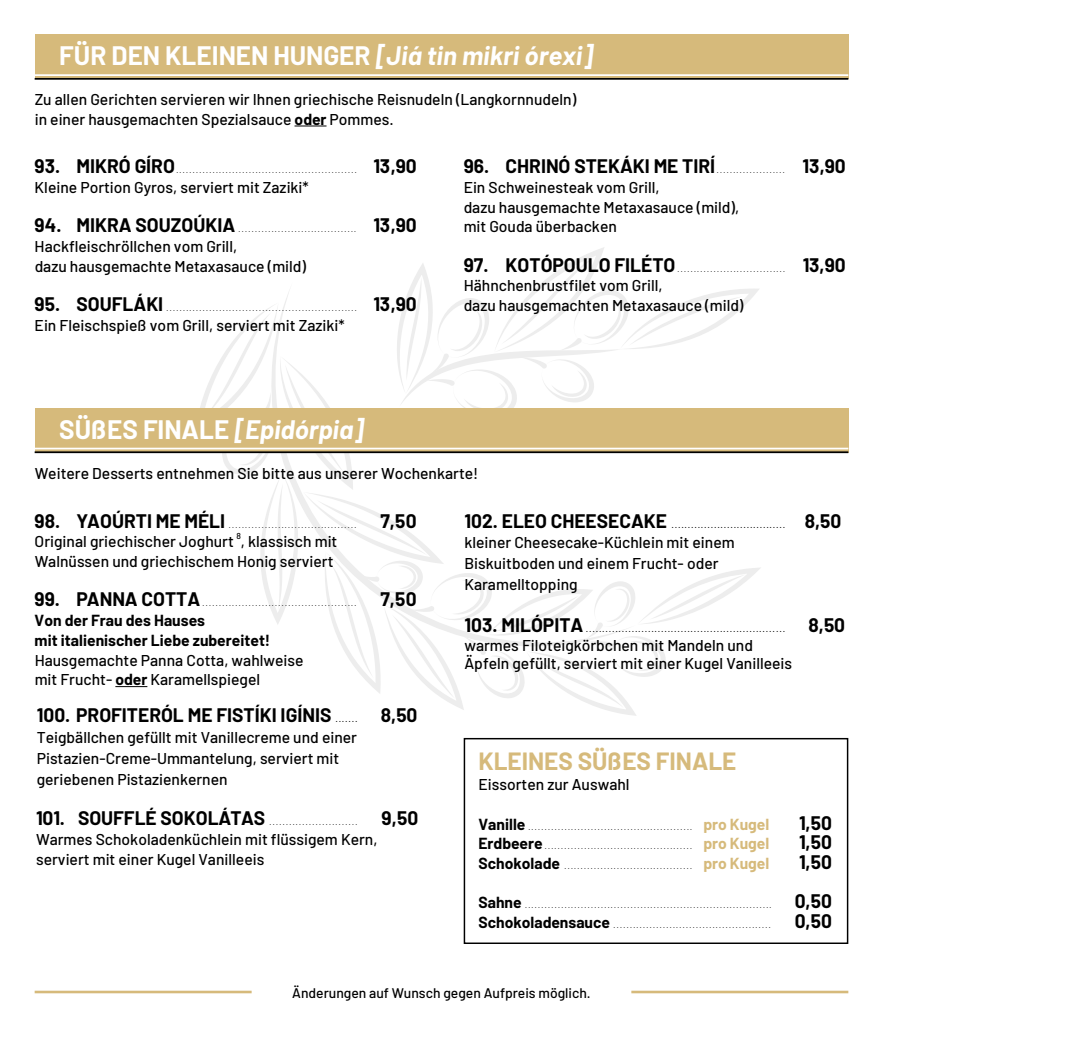
<style>
.page{position:relative;width:1092px;height:1042px;background:#fff}
.page>*{position:absolute;margin:0;border:0;box-sizing:border-box;transform-origin:0 0}
.t1{font:700 26.07px "Barlow";color:#fff}
.t2{font:700 24.32px "Barlow";color:#d6ba7b}
.t3{font:700 19.07px "Barlow";color:#000}
.t4{font:500 15.58px/19.8px "Barlow";color:#000}
.t5{font:700 15.58px/19.8px "Barlow";color:#000}
.t6{font:700 15.58px "Barlow";color:#d6ba7b}
.t7{font:500 13.83px "Barlow";color:#000}
.t8{font:500 8.58px "Barlow";color:#000}
.t9{font:500 7px "Barlow";color:#000}
.t10{font:700 7px "Barlow";color:#000}
.s1{font-style:italic}
.s2{font-weight:700}
</style>
<div class="page">
<svg style="left:195px;top:247px;width:566px;height:469px"></svg>
<hr style="left:35px;top:990px;width:216px;height:3px;background:#d6ba7b">
<hr style="left:631px;top:990px;width:217px;height:3px;background:#d6ba7b">
<hr style="left:294px;top:126px;width:32px;height:1px;background:#000">
<hr style="left:115px;top:686px;width:32px;height:1px;background:#000">
<div style="left:35px;top:34px;width:813px;height:45px;background:#d6ba7b"></div>
<hr style="left:35px;top:74px;width:813px;height:2px;background:#fff">
<hr style="left:35px;top:78px;width:813px;height:2px;background:#000">
<div style="left:35px;top:408px;width:813px;height:44px;background:#d6ba7b"></div>
<hr style="left:35px;top:448px;width:813px;height:1px;background:#fff">
<hr style="left:35px;top:451px;width:813px;height:2px;background:#000">
<div style="left:463px;top:738px;width:385px;height:206px;border:1px solid #000"></div>
<h1 class="t1" style="left:59px;top:37px;width:535px">FÜR DEN KLEINEN HUNGER <span class="s1">[Jiá tin mikri órexi]</span></h1>
<p class="t4" style="left:35px;top:88px;width:543px">Zu allen Gerichten servieren wir Ihnen griechische Reisnudeln (Langkornnudeln) in einer hausgemachten Spezialsauce <span class="s2">oder</span> Pommes.</p>
<p class="t3" style="left:35px;top:152px;width:142px">93. MIKRÓ GÍRO</p>
<p class="t9" style="left:176px;top:165px;width:182px">. . . . . . . . . . . . . . . . . . . . . . . . . . . . . . . . . . . . . . . . . . . . . . . . . . . . . . .</p>
<p class="t4" style="left:35px;top:176px;width:275px">Kleine Portion Gyros, serviert mit Zaziki*</p>
<p class="t3" style="left:35px;top:211px;width:202px">94. MIKRA SOUZOÚKIA</p>
<p class="t9" style="left:238px;top:225px;width:119px">. . . . . . . . . . . . . . . . . . . . . . . . . . . . . . . . . . . .</p>
<p class="t4" style="left:35px;top:235px;width:273px">Hackfleischröllchen vom Grill,<br>dazu hausgemachte Metaxasauce (mild)</p>
<p class="t3" style="left:35px;top:290px;width:130px">95. SOUFLÁKI</p>
<p class="t9" style="left:166px;top:303px;width:192px">. . . . . . . . . . . . . . . . . . . . . . . . . . . . . . . . . . . . . . . . . . . . . . . . . . . . . . . . . .</p>
<p class="t4" style="left:35px;top:314px;width:311px">Ein Fleischspieß vom Grill, serviert mit Zaziki*</p>
<p class="t3" style="left:373px;top:152px;width:45px">13,90</p>
<p class="t3" style="left:373px;top:211px;width:45px">13,90</p>
<p class="t3" style="left:373px;top:290px;width:45px">13,90</p>
<p class="t3" style="left:463px;top:152px;width:253px">96. CHRINÓ STEKÁKI ME TIRÍ</p>
<p class="t9" style="left:716px;top:165px;width:69px">. . . . . . . . . . . . . . . . . . . . .</p>
<p class="t4" style="left:463px;top:176px;width:277px">Ein Schweinesteak vom Grill,<br>dazu hausgemachte Metaxasauce (mild), mit Gouda überbacken</p>
<p class="t3" style="left:463px;top:251px;width:213px">97. KOTÓPOULO FILÉTO</p>
<p class="t9" style="left:677px;top:264px;width:109px">. . . . . . . . . . . . . . . . . . . . . . . . . . . . . . . . .</p>
<p class="t4" style="left:463px;top:275px;width:281px">Hähnchenbrustfilet vom Grill,<br>dazu hausgemachten Metaxasauce (mild)</p>
<p class="t3" style="left:802px;top:152px;width:45px">13,90</p>
<p class="t3" style="left:802px;top:251px;width:45px">13,90</p>
<h1 class="t1" style="left:59px;top:410px;width:306px">SÜßES FINALE <span class="s1">[Epidórpia]</span></h1>
<p class="t4" style="left:35px;top:462px;width:445px">Weitere Desserts entnehmen Sie bitte aus unserer Wochenkarte!</p>
<p class="t3" style="left:35px;top:506px;width:192px">98. YAOÚRTI ME MÉLI</p>
<p class="t9" style="left:229px;top:520px;width:129px">. . . . . . . . . . . . . . . . . . . . . . . . . . . . . . . . . . . . . . .</p>
<p class="t3" style="left:380px;top:506px;width:38px">7,50</p>
<p class="t3" style="left:464px;top:506px;width:204px">102. ELEO CHEESECAKE</p>
<p class="t10" style="left:671px;top:520px;width:115px">. . . . . . . . . . . . . . . . . . . . . . . . . . . . . . . . . . .</p>
<p class="t4" style="left:35px;top:530px;width:201px">Original griechischer Joghurt</p>
<p class="t8" style="left:236px;top:530px;width:6px">8</p>
<p class="t4" style="left:35px;top:530px;width:304px;text-align:right">, klassisch mit<br>Walnüssen und griechischem Honig serviert</p>
<p class="t3" style="left:35px;top:585px;width:167px">99. PANNA COTTA</p>
<p class="t9" style="left:202px;top:599px;width:155px">. . . . . . . . . . . . . . . . . . . . . . . . . . . . . . . . . . . . . . . . . . . . . . .</p>
<p class="t5" style="left:35px;top:609px;width:237px">Von der Frau des Hauses<br>mit italienischer Liebe zubereitet!</p>
<p class="t4" style="left:35px;top:649px;width:270px">Hausgemachte Panna Cotta, wahlweise mit Frucht- <span class="s2">oder</span> Karamellspiegel</p>
<p class="t3" style="left:380px;top:585px;width:38px">7,50</p>
<p class="t4" style="left:464px;top:531px;width:272px;line-height:20.8px">kleiner Cheesecake-Küchlein mit einem<br>Biskuitboden und einem Frucht- oder<br>Karamelltopping</p>
<p class="t3" style="left:464px;top:611px;width:120px">103. MILÓPITA</p>
<p class="t10" style="left:586px;top:624px;width:200px">. . . . . . . . . . . . . . . . . . . . . . . . . . . . . . . . . . . . . . . . . . . . . . . . . . . . . . . . . . . . .</p>
<p class="t4" style="left:464px;top:634px;width:329px;line-height:18.7px">warmes Filoteigkörbchen mit Mandeln und<br>Äpfeln gefüllt, serviert mit einer Kugel Vanilleeis</p>
<p class="t3" style="left:37px;top:701px;width:296px">100. PROFITERÓL ME FISTÍKI IGÍNIS</p>
<p class="t10" style="left:336px;top:714px;width:23px">. . . . . . .</p>
<p class="t3" style="left:381px;top:701px;width:38px">8,50</p>
<p class="t3" style="left:804px;top:506px;width:38px">8,50</p>
<p class="t3" style="left:808px;top:611px;width:38px">8,50</p>
<p class="t4" style="left:37px;top:726px;width:322px;line-height:20.8px">Teigbällchen gefüllt mit Vanillecreme und einer<br>Pistazien-Creme-Ummantelung, serviert mit geriebenen Pistazienkernen</p>
<p class="t3" style="left:36px;top:804px;width:231px">101. SOUFFLÉ SOKOLÁTAS</p>
<p class="t9" style="left:269px;top:817px;width:89px">. . . . . . . . . . . . . . . . . . . . . . . . . . .</p>
<p class="t3" style="left:381px;top:804px;width:38px">9,50</p>
<p class="t4" style="left:36px;top:828px;width:343px">Warmes Schokoladenküchlein mit flüssigem Kern, serviert mit einer Kugel Vanilleeis</p>
<h2 class="t2" style="left:478px;top:743px;width:259px">KLEINES SÜßES FINALE</h2>
<p class="t4" style="left:478px;top:773px;width:153px">Eissorten zur Auswahl</p>
<p class="t5" style="left:478px;top:813px;width:48px">Vanille</p>
<p class="t9" style="left:528px;top:822px;width:165px">. . . . . . . . . . . . . . . . . . . . . . . . . . . . . . . . . . . . . . . . . . . . . . . . . .</p>
<p class="t6" style="left:703px;top:812px;width:67px">pro Kugel</p>
<p class="t3" style="left:799px;top:808px;width:34px">1,50</p>
<p class="t5" style="left:478px;top:832px;width:66px">Erdbeere</p>
<p class="t9" style="left:544px;top:841px;width:149px">. . . . . . . . . . . . . . . . . . . . . . . . . . . . . . . . . . . . . . . . . . . . .</p>
<p class="t6" style="left:703px;top:832px;width:67px">pro Kugel</p>
<p class="t3" style="left:799px;top:828px;width:34px">1,50</p>
<p class="t5" style="left:478px;top:852px;width:83px">Schokolade</p>
<p class="t9" style="left:564px;top:861px;width:129px">. . . . . . . . . . . . . . . . . . . . . . . . . . . . . . . . . . . . . . .</p>
<p class="t6" style="left:703px;top:852px;width:67px">pro Kugel</p>
<p class="t3" style="left:799px;top:848px;width:34px">1,50</p>
<p class="t5" style="left:478px;top:892px;width:45px">Sahne</p>
<p class="t9" style="left:525px;top:901px;width:248px">. . . . . . . . . . . . . . . . . . . . . . . . . . . . . . . . . . . . . . . . . . . . . . . . . . . . . . . . . . . . . . . . . . . . . . . . . . .</p>
<p class="t3" style="left:794px;top:887px;width:39px">0,50</p>
<p class="t5" style="left:478px;top:911px;width:133px">Schokoladensauce</p>
<p class="t9" style="left:613px;top:920px;width:159px">. . . . . . . . . . . . . . . . . . . . . . . . . . . . . . . . . . . . . . . . . . . . . . . .</p>
<p class="t3" style="left:794px;top:907px;width:39px">0,50</p>
<p class="t7" style="left:292px;top:983px;width:300px">Änderungen auf Wunsch gegen Aufpreis möglich.</p>
</div>
